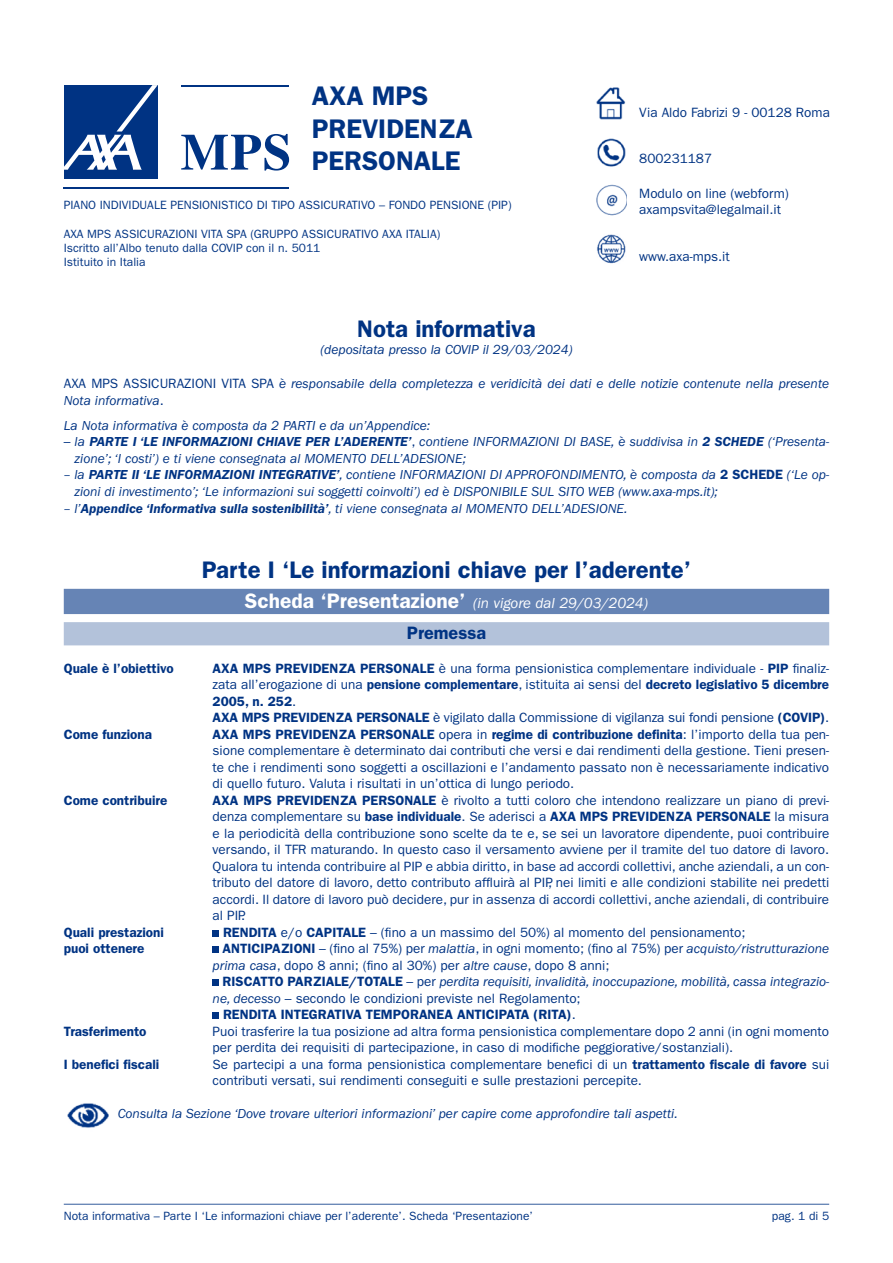
<style>
.page{position:relative;width:893px;height:1263px;background:#fff}
.page>*{position:absolute;margin:0;border:0;box-sizing:border-box;transform-origin:0 0}
.t1{font:600 27px/32.4px "Franklin Gothic";color:#003383}
.t2{font:600 24px "Franklin Gothic";color:#003383}
.t3{font:600 18px "Franklin Gothic";color:#003383}
.t4{font:italic 15px "Franklin Gothic";color:#fff}
.t5{font:13.5px/16.5px "Franklin Gothic";color:#003383}
.t6{font:italic 13.5px/16.5px "Franklin Gothic";color:#003383}
.t7{font:600 13.5px "Franklin Gothic";color:#003383}
.t8{font:12px/14.4px "Franklin Gothic";color:#003383}
.s1{font-style:normal}
.s2{font-weight:600}
.s3{font-weight:600;font-style:normal}
.s4{font-weight:600;font-style:normal;font-size:21px}
.s5{font-style:italic}
.s6{font-weight:400}
</style>
<div class="page">
<hr style="left:64px;top:1204px;width:765px;height:1px;background:#335c9c">
<div style="left:64px;top:589px;width:765px;height:25px;background:#6684b5"></div>
<div style="left:64px;top:622px;width:765px;height:23px;background:#b3c2da"></div>
<svg style="left:213px;top:930px;width:6px;height:6px"></svg>
<div style="left:213px;top:946px;width:6px;height:7px;background:#003383"></div>
<div style="left:213px;top:979px;width:6px;height:7px;background:#003383"></div>
<div style="left:213px;top:1012px;width:6px;height:7px;background:#003383"></div>
<img style="left:67px;top:1103px;width:42px;height:25px">
<div style="left:64px;top:85px;width:94px;height:94px;background:#003383"></div>
<svg style="left:64px;top:85px;width:94px;height:85px"></svg>
<hr style="left:64px;top:187px;width:225px;height:1px;background:#003383">
<hr style="left:181px;top:85px;width:108px;height:2px;background:#003383">
<svg style="left:181px;top:134px;width:108px;height:37px"></svg>
<img style="left:596px;top:87px;width:30px;height:33px">
<img style="left:597px;top:138px;width:29px;height:29px">
<img style="left:596px;top:184px;width:31px;height:32px">
<img style="left:597px;top:234px;width:29px;height:30px">
<h1 class="t1" style="left:312px;top:80px;width:162px">AXA MPS<br>PREVIDENZA<br>PERSONALE</h1>
<p class="t8" style="left:64px;top:198px;width:449px">PIANO INDIVIDUALE PENSIONISTICO DI TIPO ASSICURATIVO – FONDO PENSIONE (PIP)</p>
<p class="t8" style="left:64px;top:226px;width:378px">AXA MPS ASSICURAZIONI VITA SPA (GRUPPO ASSICURATIVO AXA ITALIA)<br>Iscritto all’Albo tenuto dalla COVIP con il n. 5011<br>Istituito in Italia</p>
<p class="t5" style="left:639px;top:105px;width:192px">Via Aldo Fabrizi 9 - 00128 Roma</p>
<p class="t5" style="left:639px;top:150px;width:74px">800231187</p>
<p class="t5" style="left:639px;top:185px;width:151px">Modulo on line (webform) axampsvita@legalmail.it</p>
<p class="t5" style="left:639px;top:248px;width:92px">www.axa-mps.it</p>
<h2 class="t2" style="left:357px;top:314px;width:180px">Nota informativa</h2>
<p class="t6" style="left:320px;top:342px;width:254px">(depositata presso la COVIP il 29/03/2024)</p>
<p class="t6" style="left:64px;top:376px;width:767px"><span class="s1">AXA MPS ASSICURAZIONI VITA SPA</span> è responsabile della completezza e veridicità dei dati e delle notizie contenute nella presente<br>Nota informativa<span class="s1">.</span></p>
<p class="t6" style="left:64px;top:417px;width:368px">La Nota informativa è composta da 2 PARTI e da un’Appendice:</p>
<p class="t6" style="left:75px;top:434px;width:756px;text-indent:-11px"><span class="s1">–</span> la <span class="s2">PARTE I ‘LE INFORMAZIONI CHIAVE PER L’ADERENTE’</span><span class="s1">,</span> contiene INFORMAZIONI DI BASE, è suddivisa in <span class="s2">2 SCHEDE</span> (‘Presenta&shy;zione’; ‘I costi’) e ti viene consegnata al MOMENTO DELL’ADESIONE;</p>
<p class="t6" style="left:74px;top:467px;width:756px;text-indent:-11px">– la <span class="s2">PARTE II ‘LE INFORMAZIONI INTEGRATIVE’</span>, contiene INFORMAZIONI DI APPROFONDIMENTO, è composta da <span class="s3">2 SCHEDE</span> (‘Le op&shy;zioni di investimento’; ‘Le informazioni sui soggetti coinvolti’) ed è DISPONIBILE SUL SITO WEB (www.axa-mps.it);</p>
<p class="t6" style="left:64px;top:500px;width:565px">– l’<span class="s2">Appendice ‘Informativa sulla sostenibilità’</span>, ti viene consegnata al MOMENTO DELL’ADESIONE.</p>
<h2 class="t2" style="left:202px;top:556px;width:490px">Parte I ‘Le informazioni chiave per l’aderente’</h2>
<p class="t4" style="left:245px;top:595px;width:404px"><span class="s4">Scheda ‘Presentazione’</span> (in vigore dal 29/03/2024)</p>
<h3 class="t3" style="left:407px;top:622px;width:81px">Premessa</h3>
<p class="t7" style="left:64px;top:660px;width:112px">Quale è l’obiettivo</p>
<p class="t5" style="left:213px;top:660px;width:618px"><span class="s2">AXA MPS PREVIDENZA PERSONALE</span> è una forma pensionistica complementare individuale - <span class="s2">PIP</span> finaliz&shy;zata all’erogazione di una <span class="s2">pensione complementare</span>, istituita ai sensi del <span class="s2">decreto legislativo 5 dicembre 2005, n. 252</span>.<br><span class="s2">AXA MPS PREVIDENZA PERSONALE</span> è vigilato dalla Commissione di vigilanza sui fondi pensione <span class="s2">(COVIP)</span>.</p>
<p class="t7" style="left:64px;top:726px;width:90px">Come funziona</p>
<p class="t5" style="left:213px;top:726px;width:618px;text-align:justify"><span class="s2">AXA MPS PREVIDENZA PERSONALE</span> opera in <span class="s2">regime di contribuzione definita</span>: l’importo della tua pen&shy;sione complementare è determinato dai contributi che versi e dai rendimenti della gestione. Tieni presen&shy;te che i rendimenti sono soggetti a oscillazioni e l’andamento passato non è necessariamente indicativo di quello futuro. Valuta i risultati in un’ottica di lungo periodo.</p>
<p class="t7" style="left:64px;top:792px;width:105px">Come contribuire</p>
<p class="t5" style="left:213px;top:792px;width:618px;text-align:justify"><span class="s2">AXA MPS PREVIDENZA PERSONALE</span> è rivolto a tutti coloro che intendono realizzare un piano di previ&shy;denza complementare su <span class="s2">base individuale</span>. Se aderisci a <span class="s2">AXA MPS PREVIDENZA PERSONALE</span> la misura e la periodicità della contribuzione sono scelte da te e, se sei un lavoratore dipendente, puoi contribuire versando, il TFR maturando. In questo caso il versamento avviene per il tramite del tuo datore di lavoro.<br>Qualora tu intenda contribuire al PIP e abbia diritto, in base ad accordi collettivi, anche aziendali, a un con&shy;tributo del datore di lavoro, detto contributo affluirà al PIP, nei limiti e alle condizioni stabilite nei predetti accordi. Il datore di lavoro può decidere, pur in assenza di accordi collettivi, anche aziendali, di contribuire al PIP.</p>
<p class="t7" style="left:64px;top:924px;width:102px">Quali prestazioni</p>
<p class="t5" style="left:223px;top:924px;width:524px"><span class="s2">RENDITA</span> e/o <span class="s2">CAPITALE</span> – (fino a un massimo del 50%) al momento del pensionamento;</p>
<p class="t7" style="left:64px;top:940px;width:82px">puoi ottenere</p>
<p class="t5" style="left:213px;top:940px;width:618px;text-indent:10px"><span class="s2">ANTICIPAZIONI</span> – (fino al 75%) per <span class="s5">malattia</span>, in ogni momento; (fino al 75%) per <span class="s5">acquisto/ristrutturazione prima casa</span>, dopo 8 anni; (fino al 30%) per <span class="s5">altre cause</span>, dopo 8 anni;</p>
<p class="t6" style="left:223px;top:973px;width:608px"><span class="s3">RISCATTO PARZIALE/TOTALE</span> <span class="s1">– per</span> perdita requisiti, invalidità, inoccupazione, mobilità, cassa integrazio-</p>
<p class="t5" style="left:213px;top:990px;width:370px"><span class="s5">ne, decesso</span> – secondo le condizioni previste nel Regolamento;</p>
<p class="t7" style="left:223px;top:1006px;width:354px">RENDITA INTEGRATIVA TEMPORANEA ANTICIPATA (RITA)<span class="s6">.</span></p>
<p class="t7" style="left:64px;top:1023px;width:84px">Trasferimento</p>
<p class="t5" style="left:213px;top:1023px;width:618px">Puoi trasferire la tua posizione ad altra forma pensionistica complementare dopo 2 anni (in ogni momento per perdita dei requisiti di partecipazione, in caso di modifiche peggiorative/sostanziali).</p>
<p class="t7" style="left:64px;top:1056px;width:97px">I benefici fiscali</p>
<p class="t5" style="left:213px;top:1056px;width:618px">Se partecipi a una forma pensionistica complementare benefici di un <span class="s2">trattamento fiscale di favore</span> sui contributi versati, sui rendimenti conseguiti e sulle prestazioni percepite.</p>
<p class="t6" style="left:118px;top:1105px;width:561px">Consulta la Sezione ‘Dove trovare ulteriori informazioni’ per capire come approfondire tali aspetti.</p>
<p class="t8" style="left:64px;top:1209px;width:471px">Nota informativa – Parte I ‘Le informazioni chiave per l’aderente’. Scheda ‘Presentazione’</p>
<p class="t8" style="left:772px;top:1209px;width:59px">pag. 1 di 5</p>
</div>
